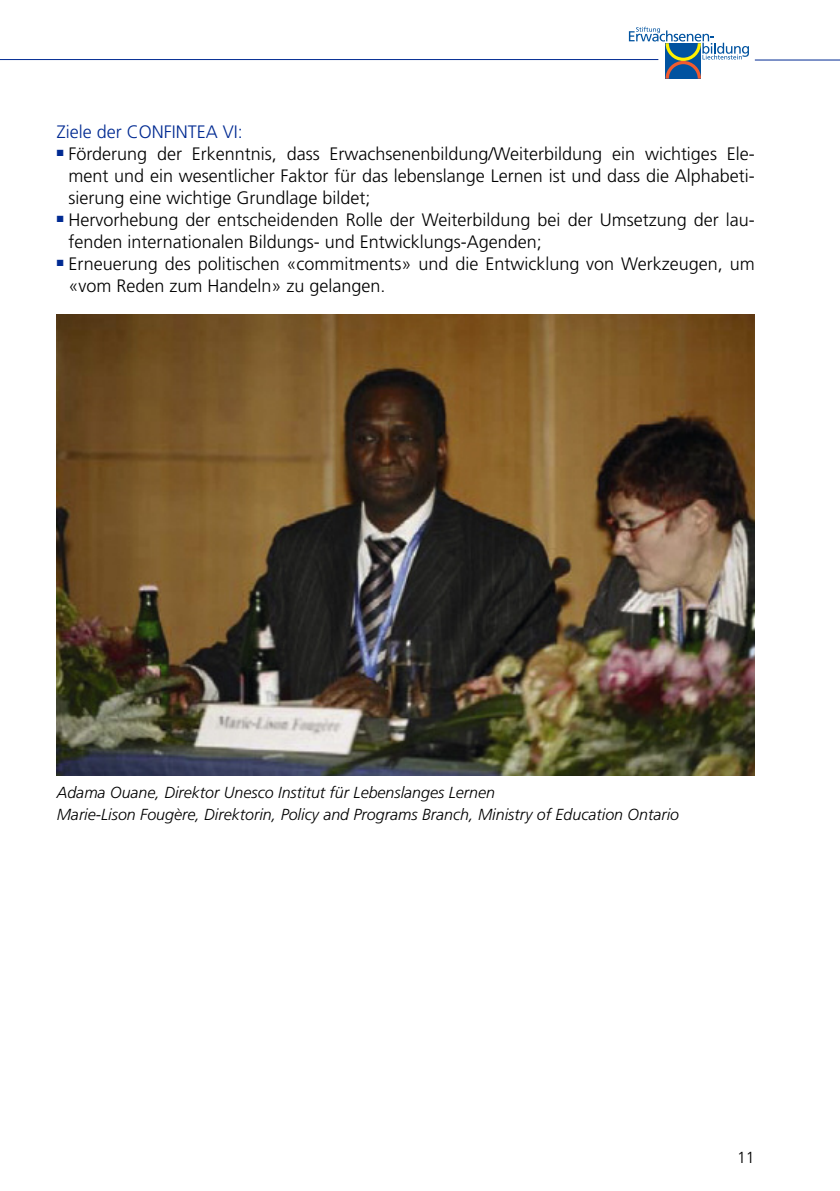
<style>
.page{position:relative;width:840px;height:1191px;background:#fff}
.page>*{position:absolute;margin:0;border:0;box-sizing:border-box;transform-origin:0 0}
.t1{font:300 18px/22px "Frutiger";color:#000}
.t2{font:300 18px "Frutiger";color:#002a92}
.t3{font:italic 300 16px/22px "Frutiger";color:#000}
.t4{font:300 16px "Frutiger";color:#000}
</style>
<div class="page">
<svg style="left:628px;top:27px;width:120px;height:52px"></svg>
<hr style="left:0;top:59px;width:658px;height:1px;background:#002a92">
<hr style="left:754px;top:59px;width:85px;height:1px;background:#002a92">
<img style="left:57px;top:315px;width:697px;height:460px">
<p class="t2" style="left:57px;top:125px;width:187px">Ziele der CONFINTEA VI:</p>
<p class="t1" style="left:68px;top:144px;width:687px;text-align:justify;text-indent:-12px"><sup>■</sup> Förderung der Erkenntnis, dass Erwachsenenbildung/Weiterbildung ein wichtiges Ele&shy;ment und ein wesentlicher Faktor für das lebenslange Lernen ist und dass die Alphabeti&shy;sierung eine wichtige Grundlage bildet;</p>
<p class="t1" style="left:68px;top:210px;width:687px;text-indent:-12px"><sup>■</sup> Hervorhebung der entscheidenden Rolle der Weiterbildung bei der Umsetzung der lau&shy;fenden internationalen Bildungs- und Entwicklungs-Agenden;</p>
<p class="t1" style="left:68px;top:254px;width:687px;text-indent:-12px"><sup>■</sup> Erneuerung des politischen «commitments» und die Entwicklung von Werkzeugen, um «vom Reden zum Handeln» zu gelangen.</p>
<p class="t3" style="left:57px;top:783px;width:623px">Adama Ouane, Direktor Unesco Institut für Lebenslanges Lernen<br>Marie-Lison Fougère, Direktorin, Policy and Programs Branch, Ministry of Education Ontario</p>
<p class="t4" style="left:736px;top:1151px;width:19px">11</p>
</div>
